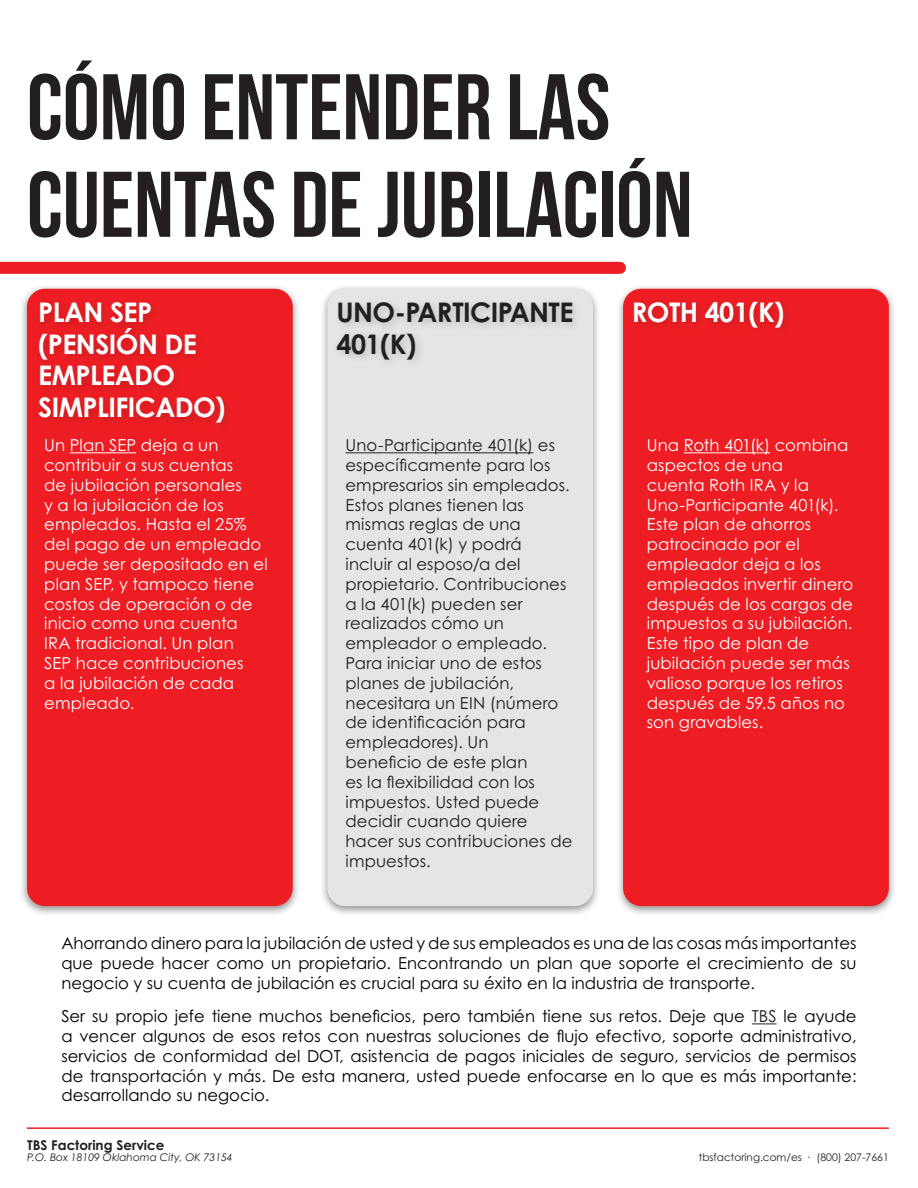
<style>
.page{position:relative;width:918px;height:1188px;background:#fff}
.page>*{position:absolute;margin:0;border:0;box-sizing:border-box;transform-origin:0 0}
.t1{font:93px/97.5px "Bebas Neue";color:#231f20}
.t2{font:700 27px/31.5px "Century Gothic Pro";letter-spacing:-.02em;color:#fff}
.t3{font:700 27px/31.5px "Century Gothic Pro";letter-spacing:-.02em;color:#231f20}
.t4{font:16.5px/19.8px "Century Gothic Pro";color:#000;text-align:justify}
.t5{font:16.5px/19.8px "Century Gothic Pro";letter-spacing:.01em;color:#fff}
.t6{font:16.5px/19.8px "Century Gothic Pro";letter-spacing:.01em;color:#231f20}
.t7{font:700 13.5px "Century Gothic Pro";color:#231f20}
.t8{font:10.5px "Century Gothic Pro";color:#231f20}
.t9{font:italic 10.5px "Century Gothic Pro";color:#231f20}
.s1{color:#231f20}
</style>
<div class="page">
<svg style="left:752px;top:1023px;width:25px;height:1px"></svg>
<div style="left:0;top:262px;width:620px;height:12px;background:#ee1d23"></div>
<div style="left:19px;top:284px;width:281px;height:633px;background:#231f20;opacity:.48"></div>
<div style="left:27px;top:289px;width:266px;height:617px;background:#ee1d23;border-radius:18px"></div>
<div style="left:320px;top:284px;width:281px;height:633px;background:#231f20;opacity:.48"></div>
<div style="left:327px;top:289px;width:266px;height:617px;background:#e5e5e5;border-radius:18px"></div>
<div style="left:615px;top:284px;width:282px;height:633px;background:#231f20;opacity:.48"></div>
<div style="left:623px;top:289px;width:266px;height:617px;background:#ee1d23;border-radius:18px"></div>
<div style="left:34px;top:298px;width:201px;height:135px;background:#231f20;opacity:.2"></div>
<div style="left:333px;top:298px;width:249px;height:72px;background:#231f20;opacity:.2"></div>
<div style="left:630px;top:299px;width:162px;height:38px;background:#231f20;opacity:.2"></div>
<hr style="left:70px;top:452px;width:66px;height:1px;background:#fff">
<hr style="left:345px;top:452px;width:188px;height:1px;background:#231f20">
<hr style="left:684px;top:452px;width:86px;height:1px;background:#fff">
<hr style="left:27px;top:1127px;width:862px;height:2px;background:#ee1d23">
<p class="t1" style="left:27px;top:57px;width:667px">CÓMO ENTENDER LAS<br>CUENTAS DE JUBILACIÓN</p>
<p class="t2" style="left:38px;top:296px;width:189px">PLAN SEP (PENSIÓN DE<br>EMPLEADO<br>SIMPLIFICADO)</p>
<p class="t3" style="left:336px;top:296px;width:238px">UNO-PARTICIPANTE<br>401(K)</p>
<p class="t2" style="left:632px;top:296px;width:154px">ROTH 401(K)</p>
<p class="t5" style="left:44px;top:435px;width:225px">Un Plan SEP deja a un contribuir a sus cuentas<br>de jubilación personales<br>y a la jubilación de los empleados. Hasta el 25% del pago de un empleado puede ser depositado en el plan SEP, y tampoco tiene costos de operación o de inicio como una cuenta<br>IRA tradicional. Un plan<br>SEP hace contribuciones<br>a la jubilación de cada empleado.</p>
<p class="t6" style="left:345px;top:435px;width:226px">Uno-Participante 401(k) es específicamente para los empresarios sin empleados.</p>
<p class="t5" style="left:647px;top:435px;width:208px">Una Roth 401(k) combina aspectos de una<br>cuenta Roth IRA y la<br>Uno-Participante 401(k).<br>Este plan de ahorros patrocinado por el empleador deja a los empleados invertir dinero después de los cargos de impuestos a su jubilación.<br>Este tipo de plan de jubilación puede ser más valioso porque los retiros después de 59.5 años no son gravables.</p>
<p class="t6" style="left:345px;top:495px;width:229px">Estos planes tienen las mismas reglas de una cuenta 401(k) y podrá incluir al esposo/a del propietario. Contribuciones a la 401(k) pueden ser realizados cómo un empleador o empleado.<br>Para iniciar uno de estos planes de jubilación, necesitara un EIN (número de identificación para empleadores). Un<br>beneficio de este plan<br>es la flexibilidad con los impuestos. Usted puede decidir cuando quiere hacer sus contribuciones de impuestos.</p>
<p class="t4" style="left:61px;top:933px;width:797px">Ahorrando dinero para la jubilación de usted y de sus empleados es una de las cosas más importantes que puede hacer como un propietario. Encontrando un plan que soporte el crecimiento de su negocio y su cuenta de jubilación es crucial para su éxito en la industria de transporte.</p>
<p class="t4" style="left:61px;top:1006px;width:797px">Ser su propio jefe tiene muchos beneficios, pero también tiene sus retos. Deje que <span class="s1">TBS</span> le ayude a vencer algunos de esos retos con nuestras soluciones de flujo efectivo, soporte administrativo, servicios de conformidad del DOT, asistencia de pagos iniciales de seguro, servicios de permisos de transportación y más. De esta manera, usted puede enfocarse en lo que es más importante: desarrollando su negocio.</p>
<p class="t7" style="left:27px;top:1137px;width:139px">TBS Factoring Service</p>
<p class="t9" style="left:27px;top:1151px;width:207px">P.O. Box 18109 Oklahoma City, OK 73154</p>
<p class="t8" style="left:699px;top:1151px;width:191px">tbsfactoring.com/es · (800) 207-7661</p>
</div>
